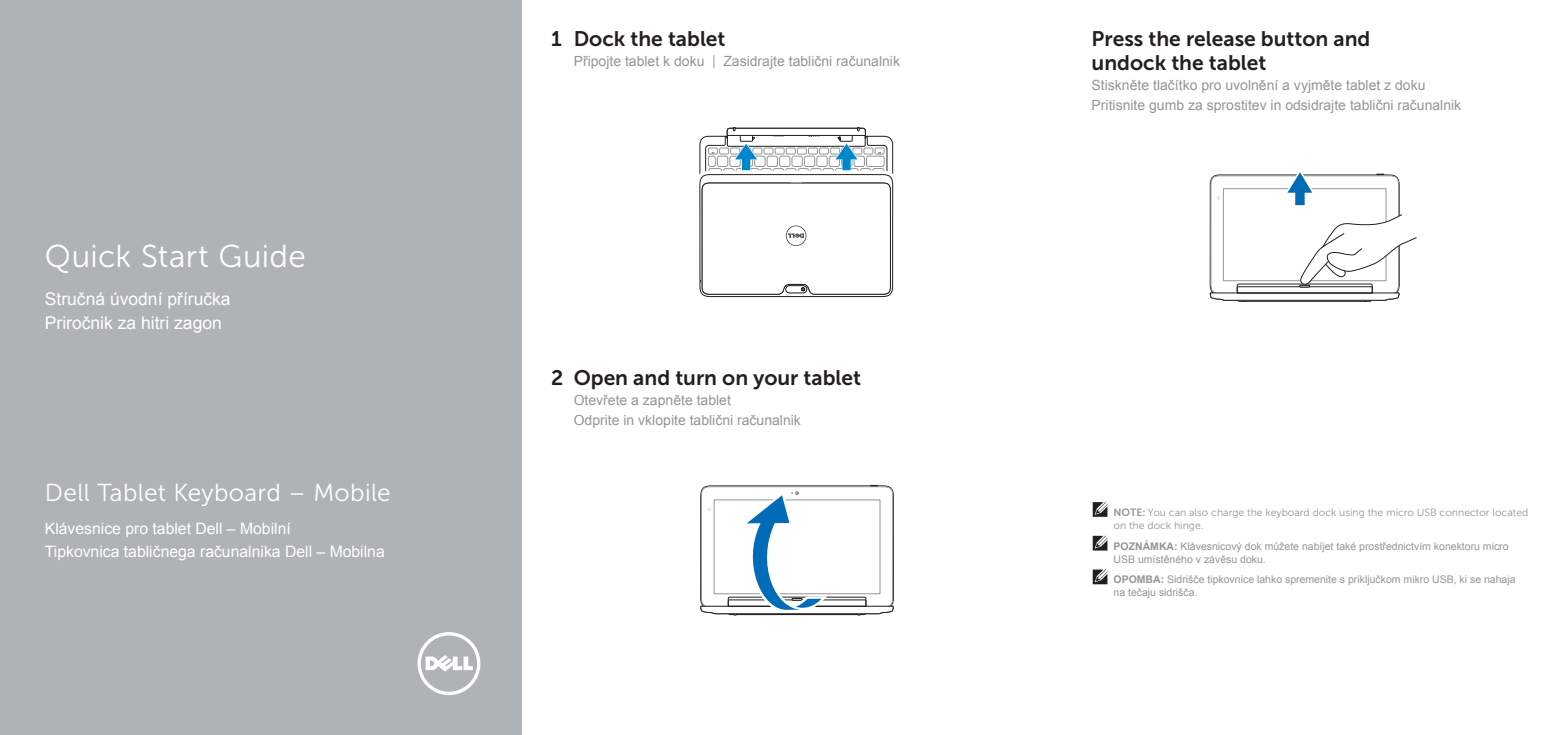
<style>
.page{position:relative;width:1563px;height:735px;background:#fff}
.page>*{position:absolute;margin:0;border:0;box-sizing:border-box;transform-origin:0 0}
.t1{font:31.5px "Museo Sans For Dell 300";letter-spacing:.015em;color:#fff}
.t2{font:24.5px "Museo Sans For Dell 300";letter-spacing:.015em;color:#fff}
.t3{font:21px/24.5px "Museo Sans For Dell 700";color:#231f20}
.t4{font:17.5px/24.5px "Arial";color:#fff}
.t5{font:15.75px/22.8px "Arial";color:#fff}
.t6{font:14px/19.9px "Arial";color:#939598}
.t7{font:10.5px/13.1px "Arial";color:#939598}
.t8{font:10.5px/13.1px "Museo Sans For Dell 300";color:#939598}
.s1{font-family:"Museo Sans For Dell 300"}
.s2{font-family:"Museo Sans For Dell 700"}
.s3{font-weight:700}
</style>
<div class="page">
<div style="left:0;top:0;width:521px;height:734px;background:#aeb3b8"></div>
<svg style="left:417px;top:632px;width:63px;height:62px"></svg>
<div style="left:1209px;top:174px;width:190px;height:121px;border:1px solid #231f20;border-radius:10px"></div>
<svg style="left:1376px;top:173px;width:8px;height:2px"></svg>
<div style="left:1223px;top:188px;width:163px;height:92px;border:1px solid #939598"></div>
<svg style="left:1210px;top:214px;width:207px;height:87px"></svg>
<svg style="left:1284px;top:172px;width:31px;height:34px"></svg>
<div style="left:696px;top:170px;width:200px;height:130px;border:8px solid #fff;border-radius:11px"></div>
<svg style="left:699px;top:127px;width:194px;height:167px"></svg>
<svg style="left:700px;top:485px;width:194px;height:130px"></svg>
<svg style="left:1092px;top:502px;width:15px;height:14px"></svg>
<svg style="left:1092px;top:535px;width:15px;height:15px"></svg>
<svg style="left:1092px;top:569px;width:15px;height:15px"></svg>
<h1 class="t1" style="left:45px;top:239px;width:263px">Quick Start Guide</h1>
<p class="t4" style="left:45px;top:286px;width:187px">Stručná úvodní příručka<br>Priročnik za hitri zagon</p>
<h2 class="t2" style="left:45px;top:479px;width:347px">Dell Tablet Keyboard – Mobile</h2>
<p class="t5" style="left:45px;top:516px;width:341px">Klávesnice pro tablet Dell – Mobilní<br>Tipkovnica tabličnega računalnika Dell – Mobilna</p>
<h3 class="t3" style="left:551px;top:26px;width:12px">1</h3>
<h3 class="t3" style="left:574px;top:26px;width:153px">Dock the tablet</h3>
<p class="t6" style="left:574px;top:51px;width:328px">Připojte tablet k doku <span class="s1">|</span> Zasidrajte tablični računalnik</p>
<h3 class="t3" style="left:551px;top:365px;width:14px">2</h3>
<h3 class="t3" style="left:574px;top:365px;width:289px">Open and turn on your tablet</h3>
<p class="t6" style="left:574px;top:390px;width:229px">Otevřete a zapněte tablet<br>Odprite in vklopite tablični računalnik</p>
<h3 class="t3" style="left:1091px;top:26px;width:280px">Press the release button and undock the tablet</h3>
<p class="t6" style="left:1091px;top:75px;width:371px">Stiskněte tlačítko pro uvolnění a vyjměte tablet z doku<br>Pritisnite gumb za sprostitev in odsidrajte tablični računalnik</p>
<p class="t8" style="left:1113px;top:505px;width:416px"><span class="s2">NOTE:</span> You can also charge the keyboard dock using the micro USB connector located on the dock hinge.</p>
<p class="t7" style="left:1113px;top:539px;width:397px"><span class="s3">POZNÁMKA:</span> Klávesnicový dok můžete nabíjet také prostřednictvím konektoru micro<br>USB umístěného v závěsu doku.</p>
<p class="t7" style="left:1113px;top:572px;width:404px"><span class="s3">OPOMBA:</span> Sidrišče tipkovnice lahko spremenite s priključkom mikro USB, ki se nahaja na tečaju sidrišča.</p>
</div>
